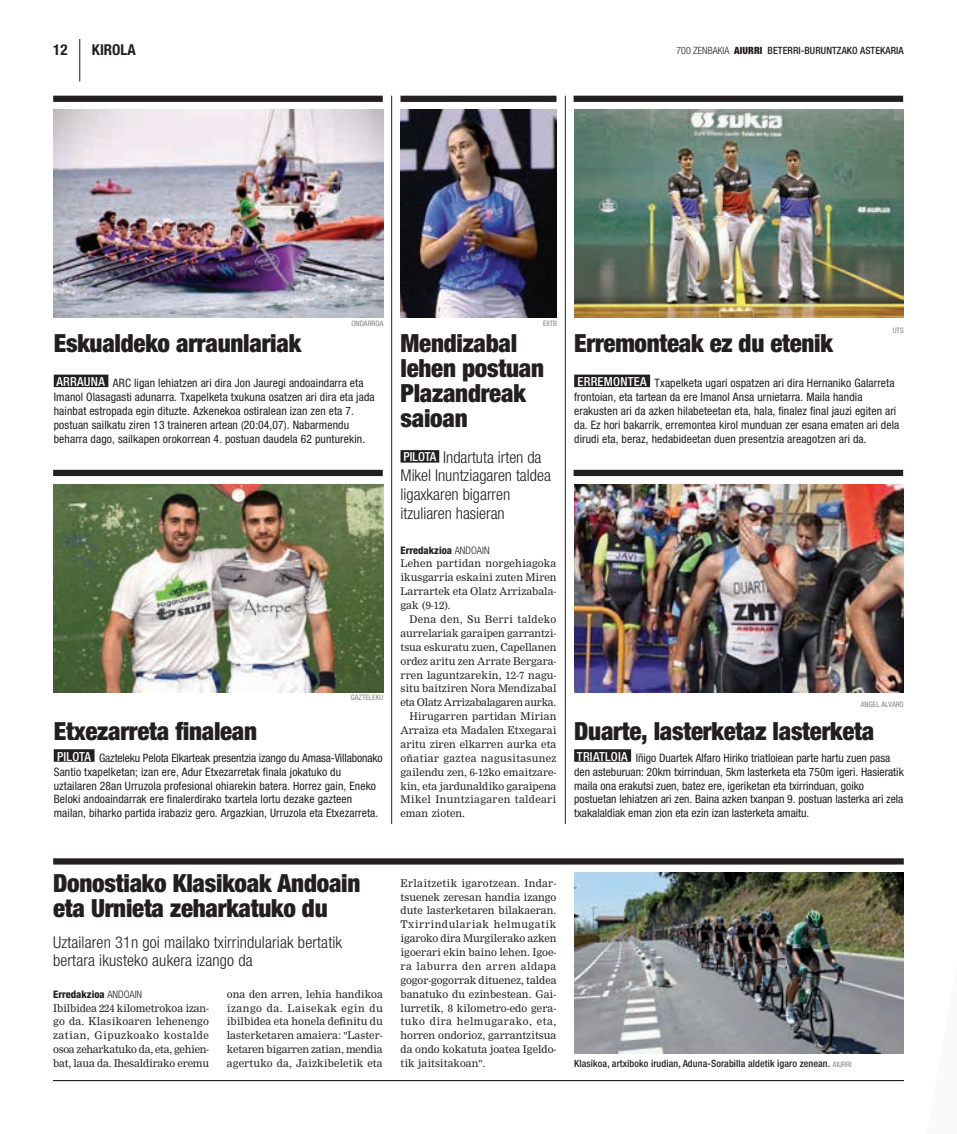
<style>
.page{position:relative;width:957px;height:1134px;background:#fff}
.page>*{position:absolute;margin:0;border:0;box-sizing:border-box;transform-origin:0 0}
.t1{font:900 condensed 25px/25px "Helvetica Neue";letter-spacing:-.01em;color:#231f20}
.t2{font:300 condensed 16.25px/18.8px "Helvetica Neue";letter-spacing:.005em;color:#231f20}
.t3{font:700 condensed 15px "Helvetica Neue";color:#231f20}
.t4{font:500 condensed 12.5px "Helvetica Neue";color:#fff}
.t5{font:condensed 11.62px/13.9px "Helvetica Neue";letter-spacing:.01em;color:#231f20}
.t6{font:10.38px/13.9px "M Nimrod";color:#231f20;text-align:justify}
.t7{font:10.38px "M Nimrod";letter-spacing:.03em;color:#231f20}
.t8{font:800 condensed 10.38px "Helvetica Neue";color:#231f20}
.t9{font:10.38px "M Nimrod";letter-spacing:-.03em;color:#231f20}
.t10{font:10.38px "M Nimrod";letter-spacing:.025em;color:#231f20}
.t11{font:500 condensed 10px "Helvetica Neue";letter-spacing:.01em;color:#231f20}
.t12{font:condensed 7.5px "Helvetica Neue";color:#808285}
.s1{font-weight:300}
.s2{font-weight:900}
.s3{font-weight:400;font-size:7.5px;color:#808285}
</style>
<div class="page">
<hr style="left:391px;top:96px;width:1px;height:728px;background:#231f20">
<hr style="left:565px;top:96px;width:1px;height:728px;background:#231f20">
<div style="left:400px;top:96px;width:156px;height:6px;background:#231f20"></div>
<img style="left:400px;top:110px;width:156px;height:208px">
<div style="left:400px;top:450px;width:39px;height:13px;background:#231f20"></div>
<img style="left:54px;top:110px;width:329px;height:208px">
<img style="left:574px;top:110px;width:330px;height:208px">
<div style="left:53px;top:96px;width:330px;height:6px;background:#231f20"></div>
<div style="left:573px;top:96px;width:330px;height:6px;background:#231f20"></div>
<img style="left:54px;top:484px;width:329px;height:208px">
<img style="left:574px;top:484px;width:330px;height:208px">
<div style="left:53px;top:470px;width:330px;height:6px;background:#231f20"></div>
<div style="left:573px;top:470px;width:330px;height:6px;background:#231f20"></div>
<div style="left:54px;top:749px;width:41px;height:13px;background:#231f20"></div>
<div style="left:574px;top:749px;width:57px;height:13px;background:#231f20"></div>
<div style="left:54px;top:375px;width:54px;height:12px;background:#231f20"></div>
<div style="left:574px;top:375px;width:76px;height:12px;background:#231f20"></div>
<hr style="left:79px;top:39px;width:1px;height:42px;background:#231f20">
<hr style="left:53px;top:1080px;width:851px;height:1px;background:#231f20">
<div style="left:53px;top:858px;width:851px;height:6px;background:#231f20"></div>
<img style="left:574px;top:872px;width:330px;height:181px">
<p class="t3" style="left:53px;top:41px;width:16px">12</p>
<p class="t3" style="left:92px;top:41px;width:44px">KIROLA</p>
<p class="t11" style="left:676px;top:45px;width:229px"><span class="s1">700 zenbakia</span> <span class="s2">AIURRI</span> BETERRI-BURUNTZAKO ASTEKARIA</p>
<p class="t12" style="left:351px;top:319px;width:33px">ondarroa</p>
<p class="t12" style="left:543px;top:319px;width:15px">EIITB</p>
<p class="t12" style="left:892px;top:326px;width:12px">UTS</p>
<h1 class="t1" style="left:400px;top:330px;width:145px">Mendizabal lehen postuan<br>Plazandreak saioan</h1>
<h1 class="t1" style="left:54px;top:330px;width:249px">Eskualdeko arraunlariak</h1>
<h1 class="t1" style="left:574px;top:330px;width:260px">Erremonteak ez du etenik</h1>
<p class="t5" style="left:54px;top:376px;width:322px;text-indent:80px">ligan lehiatzen ari dira Jon Jauregi andoaindarra eta Imanol Olasagasti adunarra. Txapelketa txukuna osatzen ari dira eta jada hainbat estropada egin dituzte. Azkenekoa ostiralean izan zen eta 7. postuan sailkatu ziren 13 traineren artean (20:04,07). Nabarmendu beharra dago, sailkapen orokorrean 4. postuan daudela 62 punturekin.</p>
<p class="t4" style="left:577px;top:374px;width:8px">erremontea</p>
<p class="t4" style="left:57px;top:374px;width:8px">arrauna</p>
<p class="t5" style="left:113px;top:376px;width:7px">ARC</p>
<p class="t5" style="left:574px;top:376px;width:327px;text-indent:80px">Txapelketa ugari ospatzen ari dira Hernaniko Galarreta frontoian, eta tartean da ere Imanol Ansa urnietarra. Maila handia erakusten ari da azken hilabeteetan eta, hala, finalez final jauzi egiten ari da. Ez hori bakarrik, erremontea kirol munduan zer esana ematen ari dela dirudi eta, beraz, hedabideetan duen presentzia areagotzen ari da.</p>
<h2 class="t2" style="left:400px;top:447px;width:152px;text-indent:43px">Indartuta irten da<br>Mikel Inuntziagaren taldea ligaxkaren bigarren itzuliaren hasieran</h2>
<p class="t4" style="left:403px;top:449px;width:13px">pilota</p>
<p class="t8" style="left:400px;top:543px;width:91px">Erredakzioa <span class="s1">andoain</span></p>
<p class="t6" style="left:400px;top:557px;width:157px">Lehen partidan norgehiagoka ikusgarria eskaini zuten Miren Larrartek eta Olatz Arrizabala&shy;gak (9-12).</p>
<p class="t7" style="left:409px;top:613px;width:148px">Dena den, Su Berri taldeko</p>
<p class="t6" style="left:400px;top:626px;width:157px">aurrelariak garaipen garrantzi-</p>
<p class="t6" style="left:400px;top:640px;width:157px">tsua eskuratu zuen, Capellanen</p>
<p class="t6" style="left:400px;top:654px;width:157px">ordez aritu zen Arrate Bergara-</p>
<p class="t6" style="left:400px;top:668px;width:157px">rren laguntzarekin, 12-7 nagu-</p>
<p class="t6" style="left:400px;top:682px;width:158px">situ baitziren Nora Mendizabal</p>
<p class="t9" style="left:400px;top:696px;width:157px">eta Olatz Arrizabalagaren aurka.</p>
<p class="t6" style="left:409px;top:709px;width:149px">Hirugarren partidan Mirian</p>
<p class="t6" style="left:400px;top:723px;width:157px">Arraiza eta Madalen Etxegarai</p>
<p class="t6" style="left:400px;top:737px;width:157px">aritu ziren elkarren aurka eta</p>
<p class="t10" style="left:400px;top:752px;width:157px">oñatiar gaztea nagusitasunez</p>
<p class="t6" style="left:400px;top:765px;width:157px">gailendu zen, 6-12ko emaitzare-</p>
<p class="t6" style="left:400px;top:779px;width:157px">kin, eta jardunaldiko garaipena</p>
<p class="t7" style="left:400px;top:793px;width:157px">Mikel Inuntziagaren taldeari</p>
<p class="t6" style="left:400px;top:807px;width:66px">eman zioten.</p>
<p class="t12" style="left:351px;top:693px;width:34px">gazteleku</p>
<p class="t12" style="left:861px;top:700px;width:44px">angel alvaro</p>
<h1 class="t1" style="left:54px;top:718px;width:205px">Etxezarreta finalean</h1>
<h1 class="t1" style="left:574px;top:718px;width:302px">Duarte, lasterketaz lasterketa</h1>
<p class="t4" style="left:57px;top:749px;width:13px">pilota</p>
<p class="t5" style="left:54px;top:751px;width:330px;text-indent:45px">Gazteleku Pelota Elkarteak presentzia izango du Amasa-Villabonako Santio txapelketan; izan ere, Adur Etxezarretak finala jokatuko du uztailaren 28an Urruzola profesional ohiarekin batera. Horrez gain, Eneko Beloki andoaindarrak ere finalerdirako txartela lortu dezake gazteen mailan, biharko partida irabaziz gero. Argazkian, Urruzola eta Etxezarreta.</p>
<p class="t4" style="left:577px;top:749px;width:7px">triatloia</p>
<p class="t5" style="left:574px;top:751px;width:331px;text-indent:61px">Iñigo Duartek Alfaro Hiriko triatloiean parte hartu zuen pasa den asteburuan: 20km txirrinduan, 5km lasterketa eta 750m igeri. Hasieratik maila ona erakutsi zuen, batez ere, igeriketan eta txirrinduan, goiko postuetan lehiatzen ari zen. Baina azken txanpan 9. postuan lasterka ari zela txakalaldiak eman zion eta ezin izan lasterketa amaitu.</p>
<h1 class="t1" style="left:53px;top:871px;width:309px">Donostiako Klasikoak Andoain eta Urnieta zeharkatuko du</h1>
<h2 class="t2" style="left:53px;top:932px;width:290px">Uztailaren 31n goi mailako txirrindulariak bertatik bertara ikusteko aukera izango da</h2>
<p class="t8" style="left:53px;top:987px;width:91px">Erredakzioa <span class="s1">andoain</span></p>
<p class="t6" style="left:53px;top:1001px;width:157px">Ibilbidea 224 kilometrokoa izan&shy;go da. Klasikoaren lehenengo zatian, Gipuzkoako kostalde osoa zeharkatuko da, eta, gehien&shy;bat, laua da. Ihesaldirako eremu</p>
<p class="t6" style="left:227px;top:987px;width:158px">ona den arren, lehia handikoa izango da. Laisekak egin du ibilbidea eta honela definitu du lasterketaren amaiera: "Laster&shy;ketaren bigarren zatian, mendia agertuko da, Jaizkibeletik eta</p>
<p class="t6" style="left:400px;top:876px;width:157px">Erlaitzetik igarotzean. Indar&shy;tsuenek zeresan handia izango dute lasterketaren bilakaeran.<br>Txirrindulariak helmugatik igaroko dira Murgilerako azken igoerari ekin baino lehen. Igoe&shy;ra laburra den arren aldapa gogor-gogorrak dituenez, taldea banatuko du ezinbestean. Gai&shy;lurretik, 8 kilometro-edo gera&shy;tuko dira helmugarako, eta, horren ondorioz, garrantzitsua da ondo kokatuta joatea Igeldo&shy;tik jaitsitakoan".</p>
<p class="t11" style="left:574px;top:1057px;width:279px">Klasikoa, artxiboko irudian, Aduna-Sorabilla aldetik igaro zenean. <span class="s3">aiurri</span></p>
</div>
